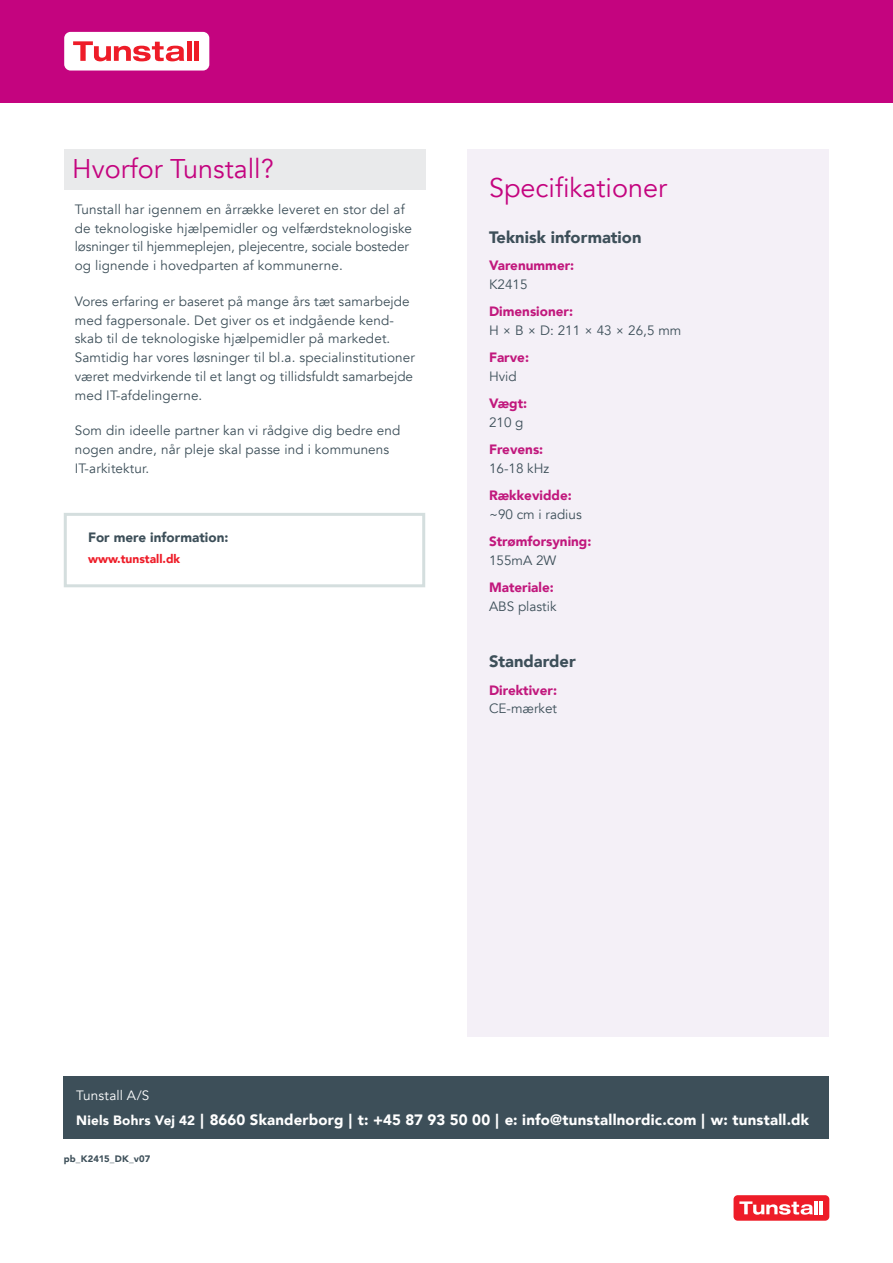
<style>
.page{position:relative;width:893px;height:1263px;background:#fff}
.page>*{position:absolute;margin:0;border:0;box-sizing:border-box;transform-origin:0 0}
.Pink_Header{font:27px "Avenir";color:#c4047f}
.t1{font:900 16.5px "Avenir";color:#3d4f59}
.t2{font:900 15px "Avenir";letter-spacing:.015em;color:#fff}
.Main_Copy{font:13.5px/18.8px "Avenir";letter-spacing:.01em;color:#3d4f59}
.Main_Copy-2{font:900 13.5px/18.8px "Avenir";color:#c1187d}
.t3{font:900 13.5px "Avenir";color:#3d4f59}
.t4{font:13.5px "Avenir";letter-spacing:.01em;color:#fff}
.t5{font:900 12px "Avenir";color:#ee1c28}
.t6{font:900 9.3px "Avenir";letter-spacing:.01em;color:#3d4f59}
.s1{font-weight:400;color:#3d4f59}
.s2{font-weight:900;color:#c1187d}
.s3{font-family:"Avenir LT Std"}
.s4{font-size:13.5px}
</style>
<div class="page">
<div style="left:734px;top:1195px;width:95px;height:25px;background:#ee1c28;border-radius:4px"></div>
<svg style="left:739px;top:1201px;width:78px;height:14px"></svg>
<hr style="left:819px;top:1201px;width:4px;height:13px;background:#fff">
<div style="left:0;top:0;width:893px;height:102px;background:#c4047f"></div>
<div style="left:64px;top:32px;width:145px;height:38px;background:#fff;border-radius:6px"></div>
<svg style="left:73px;top:41px;width:111px;height:20px"></svg>
<hr style="left:187px;top:41px;width:4px;height:20px;background:#ee1c28">
<div style="left:194px;top:41px;width:5px;height:20px;background:#ee1c28"></div>
<div style="left:64px;top:1076px;width:765px;height:63px;background:#3d4f59"></div>
<div style="left:468px;top:149px;width:361px;height:887px;background:#f4f0f7"></div>
<div style="left:64px;top:513px;width:361px;height:74px;border:3px solid #d4dede"></div>
<div style="left:64px;top:149px;width:361px;height:41px;background:#e9eaeb"></div>
<p class="Pink_Header" style="left:72px;top:153px;width:203px">Hvorfor Tunstall?</p>
<p class="Main_Copy" style="left:75px;top:200px;width:339px">Tunstall har igennem en årrække leveret en stor del af de teknologiske hjælpemidler og velfærdsteknologiske løsninger til hjemmeplejen, plejecentre, sociale bosteder og lignende i hovedparten af kommunerne.</p>
<p class="Main_Copy" style="left:75px;top:292px;width:342px">Vores erfaring er baseret på mange års tæt samarbejde med fagpersonale. Det giver os et indgående kend&shy;skab til de teknologiske hjælpemidler på markedet.<br>Samtidig har vores løsninger til bl.a. specialinstitutioner været medvirkende til et langt og tillidsfuldt samarbejde med IT-afdelingerne.</p>
<p class="Main_Copy" style="left:75px;top:422px;width:327px">Som din ideelle partner kan vi rådgive dig bedre end nogen andre, når pleje skal passe ind i kommunens<br>IT-arkitektur.</p>
<p class="t3" style="left:88px;top:526px;width:142px">For mere information:</p>
<p class="t5" style="left:88px;top:549px;width:94px">www.tunstall.dk</p>
<p class="Pink_Header" style="left:489px;top:172px;width:179px">Specifikationer</p>
<p class="t1" style="left:489px;top:223px;width:154px">Teknisk information</p>
<p class="Main_Copy-2" style="left:489px;top:255px;width:87px">Varenummer:<br><span class="s1">K2415</span></p>
<p class="Main_Copy" style="left:489px;top:302px;width:194px"><span class="s2">Dimensioner:<br></span>H <span class="s3">×</span> B <span class="s3">×</span> D: 211 <span class="s3">×</span> 43 <span class="s3">×</span> 26,5 mm</p>
<p class="Main_Copy-2" style="left:489px;top:347px;width:42px">Farve:<br><span class="s1">Hvid</span></p>
<p class="Main_Copy-2" style="left:489px;top:393px;width:40px">Vægt:<br><span class="s1">210 g</span></p>
<p class="Main_Copy-2" style="left:489px;top:439px;width:62px">Frevens:<br><span class="s1">16-18 kHz</span></p>
<p class="Main_Copy" style="left:489px;top:486px;width:94px"><span class="s2">Rækkevidde: </span>~90 cm i radius</p>
<p class="Main_Copy-2" style="left:489px;top:531px;width:104px">Strømforsyning:<br><span class="s1">155mA 2W</span></p>
<p class="Main_Copy-2" style="left:489px;top:577px;width:69px">Materiale:<br><span class="s1">ABS plastik</span></p>
<p class="t1" style="left:489px;top:647px;width:88px">Standarder</p>
<p class="Main_Copy-2" style="left:489px;top:680px;width:70px">Direktiver:<br><span class="s1">CE-mærket</span></p>
<p class="t4" style="left:76px;top:1087px;width:75px">Tunstall A/S</p>
<p class="t2" style="left:76px;top:1107px;width:734px"><span class="s4">Niels Bohrs Vej 42</span> | 8660 Skanderborg | t: +45 87 93 50 00 | e: info@tunstallnordic.com | w: tunstall.dk</p>
<p class="t6" style="left:64px;top:1151px;width:88px">pb_K2415_DK_v07</p>
</div>
